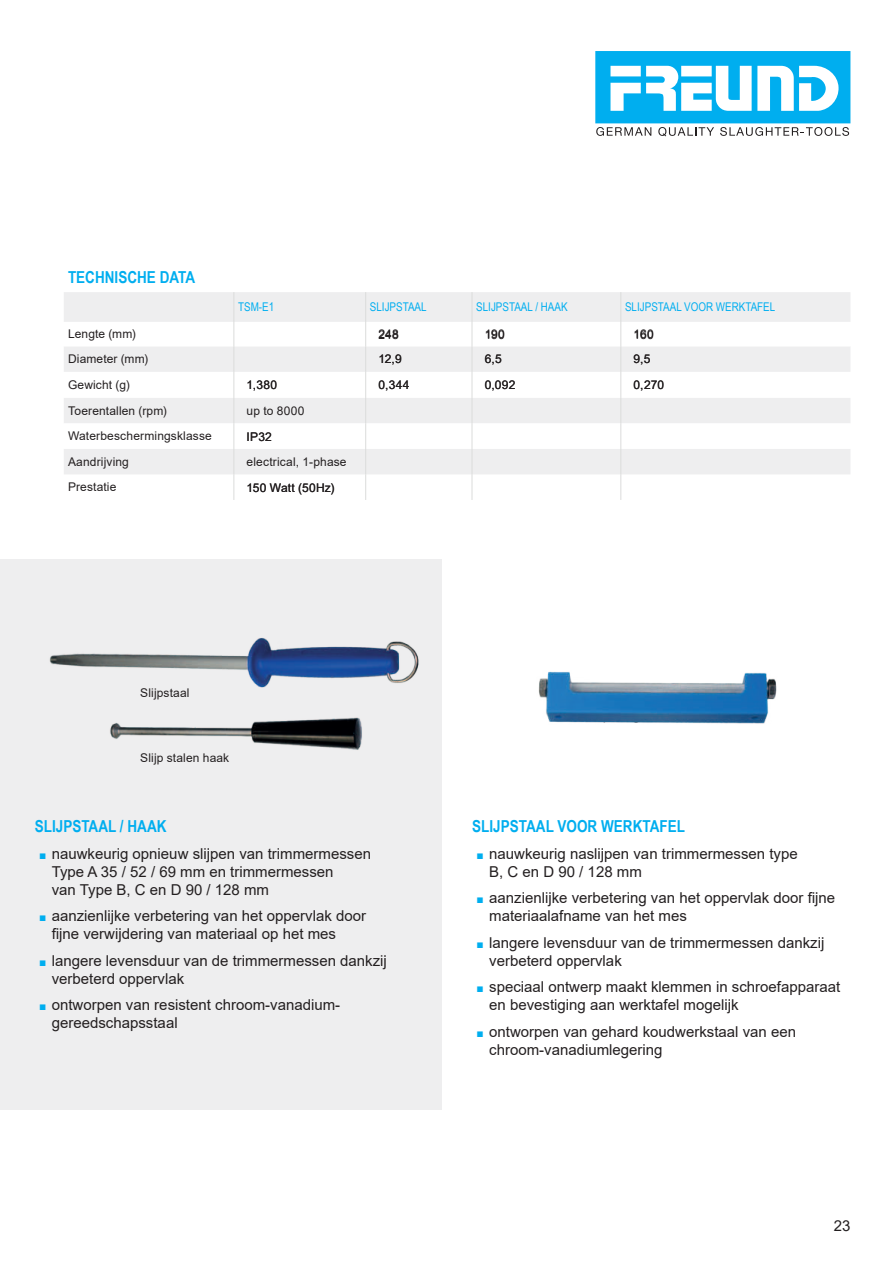
<style>
.page{position:relative;width:893px;height:1263px;background:#fff}
.page>*{position:absolute;margin:0;border:0;box-sizing:border-box;transform-origin:0 0}
.t1{font:700 16.5px "Arial Narrow";color:#00aeef}
.t2{font:15px/18px "Arial";color:#231f20}
.t3{font:12px/25.5px "Arial";letter-spacing:.01em;color:#231f20}
.t4{font:12px "Arial Narrow";color:#00aeef}
.s1{font-weight:700;font-size:12px;color:#00aeef}
</style>
<div class="page">
<div style="left:0;top:559px;width:442px;height:550px;background:#eeeeef"></div>
<div style="left:64px;top:292px;width:786px;height:182px;background:#eeeeef"></div>
<svg style="left:64px;top:322px;width:786px;height:127px"></svg>
<hr style="left:234px;top:292px;width:1px;height:30px;background:#dbdcdb">
<hr style="left:365px;top:292px;width:1px;height:30px;background:#dbdcdb">
<hr style="left:472px;top:292px;width:1px;height:30px;background:#dbdcdb">
<hr style="left:621px;top:292px;width:1px;height:30px;background:#dbdcdb">
<svg style="left:234px;top:322px;width:1px;height:178px"></svg>
<svg style="left:365px;top:322px;width:1px;height:178px"></svg>
<svg style="left:472px;top:322px;width:1px;height:178px"></svg>
<svg style="left:621px;top:322px;width:1px;height:178px"></svg>
<svg style="left:595px;top:51px;width:255px;height:85px"></svg>
<img style="left:49px;top:638px;width:370px;height:50px">
<img style="left:110px;top:717px;width:252px;height:33px">
<img style="left:538px;top:671px;width:239px;height:53px">
<p class="t1" style="left:68px;top:271px;width:129px">TECHNISCHE DATA</p>
<p class="t3" style="left:68px;top:321px;width:100px">Lengte (mm)<br>Diameter (mm)<br>Gewicht (g)<br>Toerentallen (rpm)</p>
<p class="t3" style="left:68px;top:423px;width:145px">Waterbeschermingsklasse<br>Aandrijving</p>
<p class="t3" style="left:68px;top:474px;width:50px">Prestatie</p>
<p class="t4" style="left:238px;top:303px;width:38px">TSM-E1</p>
<p class="t4" style="left:370px;top:303px;width:58px">SLIJPSTAAL</p>
<p class="t4" style="left:476px;top:303px;width:93px">SLIJPSTAAL / HAAK</p>
<p class="t4" style="left:625px;top:303px;width:152px">SLIJPSTAAL VOOR WERKTAFEL</p>
<p class="t3" style="left:378px;top:323px;width:22px">248</p>
<p class="t3" style="left:485px;top:321px;width:22px">190</p>
<p class="t3" style="left:634px;top:323px;width:22px">160</p>
<p class="t3" style="left:378px;top:346px;width:25px">12,9</p>
<p class="t3" style="left:485px;top:348px;width:19px">6,5</p>
<p class="t3" style="left:634px;top:346px;width:18px">9,5</p>
<p class="t3" style="left:247px;top:373px;width:32px">1,380</p>
<p class="t3" style="left:378px;top:373px;width:33px">0,344</p>
<p class="t3" style="left:485px;top:372px;width:32px">0,092</p>
<p class="t3" style="left:634px;top:373px;width:32px">0,270</p>
<p class="t3" style="left:247px;top:399px;width:60px">up to 8000</p>
<p class="t3" style="left:247px;top:425px;width:27px">IP32</p>
<p class="t3" style="left:247px;top:449px;width:101px">electrical, 1-phase</p>
<p class="t3" style="left:247px;top:475px;width:89px">150 Watt (50Hz)</p>
<p class="t3" style="left:140px;top:680px;width:51px">Slijpstaal</p>
<p class="t3" style="left:140px;top:745px;width:90px">Slijp stalen haak</p>
<p class="t1" style="left:35px;top:820px;width:133px">SLIJPSTAAL / HAAK</p>
<p class="t2" style="left:52px;top:844px;width:321px;text-indent:-13px"><span class="s1">■</span> nauwkeurig opnieuw slijpen van trimmermessen<br>Type A 35 / 52 / 69 mm en trimmermessen<br>van Type B, C en D 90 / 128 mm</p>
<p class="t2" style="left:52px;top:907px;width:316px;text-indent:-13px"><span class="s1">■</span> aanzienlijke verbetering van het oppervlak door昀椀jne verwijdering van materiaal op het mes</p>
<p class="t2" style="left:52px;top:951px;width:337px;text-indent:-13px"><span class="s1">■</span> langere levensduur van de trimmermessen dankzij verbeterd oppervlak</p>
<p class="t2" style="left:52px;top:996px;width:290px;text-indent:-13px"><span class="s1">■</span> ontworpen van resistent chroom-vanadium&shy;gereedschapsstaal</p>
<p class="t1" style="left:472px;top:820px;width:214px">SLIJPSTAAL VOOR WERKTAFEL</p>
<p class="t2" style="left:489px;top:844px;width:310px;text-indent:-13px"><span class="s1">■</span> nauwkeurig naslijpen van trimmermessen type<br>B, C en D 90 / 128 mm</p>
<p class="t2" style="left:489px;top:889px;width:347px;text-indent:-13px"><span class="s1">■</span> aanzienlijke verbetering van het oppervlak door 昀椀jne materiaalafname van het mes</p>
<p class="t2" style="left:489px;top:933px;width:337px;text-indent:-13px"><span class="s1">■</span> langere levensduur van de trimmermessen dankzij verbeterd oppervlak</p>
<p class="t2" style="left:489px;top:978px;width:352px;text-indent:-13px"><span class="s1">■</span> speciaal ontwerp maakt klemmen in schroefapparaat en bevestiging aan werktafel mogelijk</p>
<p class="t2" style="left:489px;top:1022px;width:308px;text-indent:-13px"><span class="s1">■</span> ontworpen van gehard koudwerkstaal van een chroom-vanadiumlegering</p>
<p class="t2" style="left:834px;top:1218px;width:18px">23</p>
</div>
